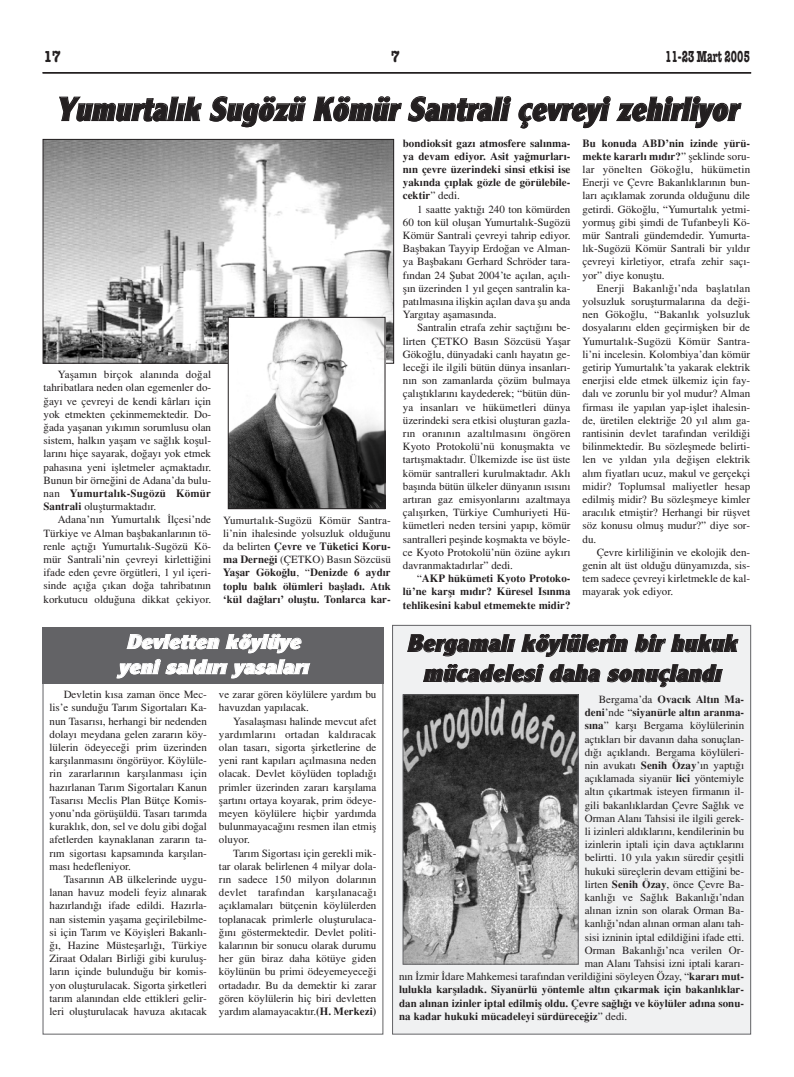
<style>
.page{position:relative;width:794px;height:1077px;background:#fff}
.page>*{position:absolute;margin:0;border:0;box-sizing:border-box;transform-origin:0 0}
.t1{font:italic 700 35px "Clearface Got Ex";color:#231f20;scale:.87 1}
.t2{font:italic 700 25px/30px "Clearface Got Ex";color:#231f20;text-align:center}
.t3{font:italic 700 21px/25.2px "Clearface Got Ex";color:#fff;text-align:center;scale:1.1 1}
.t4{font:700 16px "American Typewriter";color:#231f20;scale:.6 1}
.t5{font:700 16px "American Typewriter";color:#231f20;scale:.82 1}
.t6{font:11px/13.2px "Times Turk";color:#231f20;text-align:justify}
.t7{font:11px/13.2px "Times Turk B";color:#231f20;text-align:justify}
.t8{font:11px "Times Turk B";letter-spacing:.02em;color:#231f20}
.s1{font-family:"Times Turk"}
.s2{font-family:"Times Turk B"}
</style>
<div class="page">
<hr style="left:43px;top:72px;width:708px;height:2px;background:#231f20">
<div style="left:393px;top:625px;width:358px;height:409px;background:#f0f1f2"></div>
<div style="left:392px;top:625px;width:359px;height:410px;border:1px solid #636366"></div>
<img style="left:45px;top:141px;width:347px;height:221px">
<div style="left:43px;top:139px;width:351px;height:225px;border:1px solid #231f20"></div>
<div style="left:43px;top:627px;width:341px;height:57px;background:#636366"></div>
<img style="left:405px;top:696px;width:172px;height:267px">
<div style="left:403px;top:694px;width:176px;height:271px;border:1px solid #636366"></div>
<img style="left:230px;top:319px;width:154px;height:188px">
<div style="left:228px;top:317px;width:158px;height:192px;border:1px solid #231f20"></div>
<h3 class="t5" style="left:44px;top:51px;width:23px">17</h3>
<h3 class="t5" style="left:391px;top:51px;width:12px">7</h3>
<h3 class="t4" style="left:665px;top:51px;width:143px">11-23 Mart 2005</h3>
<h1 class="t1" style="left:56px;top:96px;width:792px">Yumurtal›k Sugözü Kömür Santrali çevreyi zehirliyor</h1>
<p class="t6" style="left:44px;top:369px;width:169px;text-indent:14px">Yaflam›n birçok alan›nda do¤al tahribatlara neden olan egemenler do-¤ay› ve çevreyi de kendi kârlar› için yok etmekten çekinmemektedir. Do-¤ada yaflanan y›k›m›n sorumlusu olan sistem, halk›n yaflam ve sa¤l›k koflul&shy;lar›n› hiçe sayarak, do¤ay› yok etmek pahas›na yeni iflletmeler açmaktad›r.<br>Bunun bir örne¤ini de Adana’da bulu-</p>
<p class="t8" style="left:44px;top:489px;width:169px"><span class="s1">nan</span> Yumurtal›k-Sugözü Kömür</p>
<p class="t6" style="left:44px;top:501px;width:114px"><span class="s2">Santrali</span> oluflturmaktad›r.</p>
<p class="t6" style="left:58px;top:514px;width:155px">Adana’n›n Yumurtal›k ‹lçesi’nde</p>
<p class="t6" style="left:44px;top:527px;width:169px">Türkiye ve Alman baflbakanlar›n›n tö-</p>
<p class="t6" style="left:44px;top:540px;width:169px">renle açt›¤› Yumurtal›k-Sugözü Kö-</p>
<p class="t6" style="left:44px;top:554px;width:169px">mür Santrali’nin çevreyi kirletti¤ini</p>
<p class="t6" style="left:44px;top:567px;width:169px">ifade eden çevre örgütleri, 1 y›l içeri-</p>
<p class="t6" style="left:44px;top:580px;width:169px">sinde aç›¤a ç›kan do¤a tahribat›n›n</p>
<p class="t6" style="left:44px;top:593px;width:169px">korkutucu oldu¤una dikkat çekiyor.</p>
<p class="t6" style="left:223px;top:514px;width:169px">Yumurtal›k-Sugözü Kömür Santra&shy;li’nin ihalesinde yolsuzluk oldu¤unu</p>
<p class="t7" style="left:223px;top:541px;width:169px"><span class="s1">da belirten</span> Çevre ve Tüketici Koru-</p>
<p class="t6" style="left:223px;top:554px;width:169px"><span class="s2">ma Derne¤i</span> (ÇETKO) Bas›n Sözcüsü</p>
<p class="t7" style="left:223px;top:568px;width:169px">Yaflar Göko¤lu<span class="s1">, “</span>Denizde 6 ayd›r toplu bal›k ölümleri bafllad›. At›k ‘kül da¤lar›’ olufltu. Tonlarca kar-</p>
<p class="t7" style="left:403px;top:138px;width:169px">bondioksit gaz› atmosfere sal›nma&shy;ya devam ediyor. Asit ya¤murlar›- n›n çevre üzerindeki sinsi etkisi ise yak›nda ç›plak gözle de görülebile&shy;cektir<span class="s1">” dedi.</span></p>
<p class="t6" style="left:403px;top:203px;width:169px;text-indent:14px">1 saatte yakt›¤› 240 ton kömürden 60 ton kül oluflan Yumurtal›k-Sugözü Kömür Santrali çevreyi tahrip ediyor.<br>Baflbakan Tayyip Erdo¤an ve Alman&shy;ya Baflbakan› Gerhard Schröder tara&shy;f›ndan 24 fiubat 2004’te aç›lan, aç›l›- fl›n üzerinden 1 y›l geçen santralin ka&shy;pat›lmas›na iliflkin aç›lan dava flu anda Yarg›tay aflamas›nda.</p>
<p class="t6" style="left:403px;top:322px;width:169px;text-indent:14px">Santralin etrafa zehir saçt›¤›n› be&shy;lirten ÇETKO Bas›n Sözcüsü Yaflar Göko¤lu, dünyadaki canl› hayat›n ge&shy;lece¤i ile ilgili bütün dünya insanlar›- n›n son zamanlarda çözüm bulmaya çal›flt›klar›n› kaydederek; “bütün dün&shy;ya insanlar› ve hükümetleri dünya üzerindeki sera etkisi oluflturan gazla&shy;r›n oran›n›n azalt›lmas›n› öngören Kyoto Protokolü’nü konuflmakta ve tart›flmaktad›r. Ülkemizde ise üst üste kömür santralleri kurulmaktad›r. Akl› bafl›nda bütün ülkeler dünyan›n ›s›s›n› art›ran gaz emisyonlar›n› azaltmaya çal›fl›rken, Türkiye Cumhuriyeti Hü&shy;kümetleri neden tersini yap›p, kömür santralleri peflinde koflmakta ve böyle&shy;ce Kyoto Protokolü’nün özüne ayk›r› davranmaktad›rlar” dedi.</p>
<p class="t7" style="left:403px;top:574px;width:169px;text-indent:14px"><span class="s1">“</span>AKP hükümeti Kyoto Protoko&shy;lü’ne karfl› m›d›r? Küresel Is›nma tehlikesini kabul etmemekte midir?</p>
<p class="t7" style="left:583px;top:138px;width:169px">Bu konuda ABD’nin izinde yürü&shy;mekte kararl› m›d›r?<span class="s1">” fleklinde soru-</span></p>
<p class="t6" style="left:583px;top:164px;width:169px">lar yönelten Göko¤lu, hükümetin Enerji ve Çevre Bakanl›klar›n›n bun&shy;lar› aç›klamak zorunda oldu¤unu dile getirdi. Göko¤lu, “Yumurtal›k yetmi&shy;yormufl gibi flimdi de Tufanbeyli Kö&shy;mür Santrali gündemdedir. Yumurta&shy;l›k-Sugözü Kömür Santrali bir y›ld›r çevreyi kirletiyor, etrafa zehir saç›- yor” diye konufltu.</p>
<p class="t6" style="left:583px;top:283px;width:169px;text-indent:14px">Enerji Bakanl›¤›’nda bafllat›lan yolsuzluk soruflturmalar›na da de¤i&shy;nen Göko¤lu, “Bakanl›k yolsuzluk dosyalar›n› elden geçirmiflken bir de Yumurtal›k-Sugözü Kömür Santra&shy;li’ni incelesin. Kolombiya’dan kömür getirip Yumurtal›k’ta yakarak elektrik enerjisi elde etmek ülkemiz için fay&shy;dal› ve zorunlu bir yol mudur? Alman firmas› ile yap›lan yap-ifllet ihalesin&shy;de, üretilen elektri¤e 20 y›l al›m ga&shy;rantisinin devlet taraf›ndan verildi¤i bilinmektedir. Bu sözleflmede belirti&shy;len ve y›ldan y›la de¤iflen elektrik al›m fiyatlar› ucuz, makul ve gerçekçi midir? Toplumsal maliyetler hesap edilmifl midir? Bu sözleflmeye kimler arac›l›k etmifltir? Herhangi bir rüflvet söz konusu olmufl mudur?” diye sor&shy;du.</p>
<p class="t6" style="left:583px;top:547px;width:169px;text-indent:14px">Çevre kirlili¤inin ve ekolojik den&shy;genin alt üst oldu¤u dünyam›zda, sis&shy;tem sadece çevreyi kirletmekle de kal&shy;mayarak yok ediyor.</p>
<h3 class="t3" style="left:118px;top:631px;width:178px">Devletten köylüye yeni sald›r› yasalar›</h3>
<p class="t6" style="left:50px;top:689px;width:159px;text-indent:14px">Devletin k›sa zaman önce Mec&shy;lis’e sundu¤u Tar›m Sigortalar› Ka&shy;nun Tasar›s›, herhangi bir nedenden dolay› meydana gelen zarar›n köy&shy;lülerin ödeyece¤i prim üzerinden karfl›lanmas›n› öngörüyor. Köylüle&shy;rin zararlar›n›n karfl›lanmas› için haz›rlanan Tar›m Sigortalar› Kanun Tasar›s› Meclis Plan Bütçe Komis&shy;yonu’nda görüflüldü. Tasar› tar›mda kurakl›k, don, sel ve dolu gibi do¤al afetlerden kaynaklanan zarar›n ta&shy;r›m sigortas› kapsam›nda karfl›lan&shy;mas› hedefleniyor.</p>
<p class="t6" style="left:50px;top:874px;width:159px;text-indent:14px">Tasar›n›n AB ülkelerinde uygu&shy;lanan havuz modeli feyiz al›narak haz›rland›¤› ifade edildi. Haz›rla&shy;nan sistemin yaflama geçirilebilme&shy;si için Tar›m ve Köyiflleri Bakanl›- ¤›, Hazine Müsteflarl›¤›, Türkiye Ziraat Odalar› Birli¤i gibi kurulufl&shy;lar›n içinde bulundu¤u bir komis&shy;yon oluflturulacak. Sigorta flirketleri tar›m alan›ndan elde ettikleri gelir&shy;leri oluflturulacak havuza ak›tacak</p>
<p class="t6" style="left:219px;top:689px;width:159px">ve zarar gören köylülere yard›m bu havuzdan yap›lacak.</p>
<p class="t6" style="left:219px;top:715px;width:159px;text-indent:14px">Yasalaflmas› halinde mevcut afet yard›mlar›n› ortadan kald›racak olan tasar›, sigorta flirketlerine de yeni rant kap›lar› aç›lmas›na neden olacak. Devlet köylüden toplad›¤› primler üzerinden zarar› karfl›lama flart›n› ortaya koyarak, prim ödeye&shy;meyen köylülere hiçbir yard›mda bulunmayaca¤›n› resmen ilan etmifl oluyor.</p>
<p class="t6" style="left:219px;top:847px;width:159px;text-indent:14px">Tar›m Sigortas› için gerekli mik&shy;tar olarak belirlenen 4 milyar dola&shy;r›n sadece 150 milyon dolar›n›n devlet taraf›ndan karfl›lanaca¤› aç›klamalar› bütçenin köylülerden toplanacak primlerle oluflturulaca-¤›n› göstermektedir. Devlet politi&shy;kalar›n›n bir sonucu olarak durumu her gün biraz daha kötüye giden köylünün bu primi ödeyemeyece¤i ortadad›r. Bu da demektir ki zarar gören köylülerin hiç biri devletten yard›m alamayacakt›r.<span class="s2">(H. Merkezi)</span></p>
<h2 class="t2" style="left:407px;top:630px;width:336px">Bergamal› köylülerin bir hukuk mücadelesi daha sonuçland›</h2>
<p class="t7" style="left:585px;top:694px;width:161px;text-align:right"><span class="s1">Bergama’da</span> Ovac›k Alt›n Ma&shy;deni<span class="s1">’nde “</span>siyanürle alt›n aranma-</p>
<p class="t6" style="left:399px;top:720px;width:347px;text-align:right"><span class="s2">s›na</span>” karfl› Bergama köylülerinin<br>açt›klar› bir davan›n daha sonuçlan-<br>d›¤› aç›kland›. Bergama köylüleri-<br>nin avukat› <span class="s2">Senih Özay</span>’›n yapt›¤›<br>aç›klamada siyanür <span class="s2">lici</span> yöntemiyle<br>alt›n ç›kartmak isteyen firman›n il-<br>gili bakanl›klardan Çevre Sa¤l›k ve<br>Orman Alan› Tahsisi ile ilgili gerek-<br>li izinleri ald›klar›n›, kendilerinin bu<br>izinlerin iptali için dava açt›klar›n›<br>belirtti. 10 y›la yak›n süredir çeflitli<br>hukuki süreçlerin devam etti¤ini be-<br>lirten <span class="s2">Senih Özay</span>, önce Çevre Ba-<br>kanl›¤› ve Sa¤l›k Bakanl›¤›’ndan<br>al›nan iznin son olarak Orman Ba-<br>kanl›¤›’ndan al›nan orman alan› tah-<br>sisi izninin iptal edildi¤ini ifade etti.<br>Orman Bakanl›¤›’nca verilen Or-<br>man Alan› Tahsisi izni iptali karar›-<br>n›n ‹zmir ‹dare Mahkemesi taraf›ndan verildi¤ini söyleyen Özay, “<span class="s2">karar› mut-</span></p>
<p class="t7" style="left:399px;top:985px;width:347px">lulukla karfl›lad›k. Siyanürlü yöntemle alt›n ç›karmak için bakanl›klar&shy;dan al›nan izinler iptal edilmifl oldu. Çevre sa¤l›¤› ve köylüler ad›na sonu&shy;na kadar hukuki mücadeleyi sürdürece¤iz<span class="s1">” dedi.</span></p>
</div>
